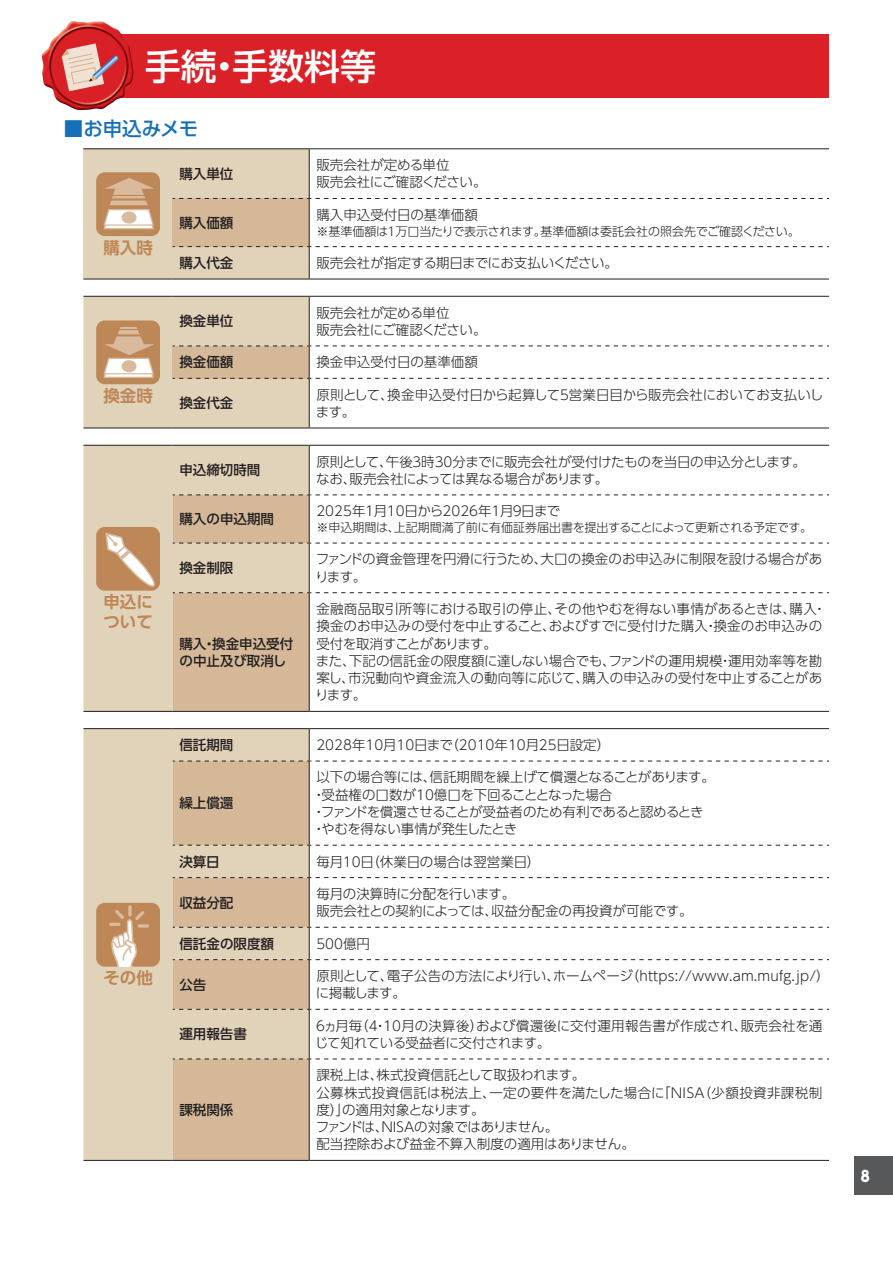
<style>
.page{position:relative;width:893px;height:1263px;background:#fff}
.page>*{position:absolute;margin:0;border:0;box-sizing:border-box;transform-origin:0 0}
.t1{font:500 36px "UD Shin Go Pro";color:#fff}
.t2{font:500 19.5px "UD Shin Go Pro";letter-spacing:-.005em;color:#1471b9}
.t3{font:700 16.5px/19.5px "UD Shin Go Pro De";color:#be8757}
.t4{font:800 15px "UD Shin Go Pro";color:#fff;scale:.9 1}
.t5{font:300 13.5px/17.2px "UD Shin Go Pro";color:#231f20}
.t6{font:300 13.5px/17.2px "UD Shin Go Pro";letter-spacing:-.02em;color:#231f20}
.t7{font:500 13.5px/17.2px "UD Shin Go Pro";color:#231f20}
.t8{font:300 13.5px/17.2px "UD Shin Go Pro";letter-spacing:-.025em;color:#231f20}
.t9{font:300 13.5px "UD Shin Go Pro";letter-spacing:-.03em;color:#231f20}
.t10{font:300 12px "UD Shin Go Pro";letter-spacing:-.02em;color:#231f20}
</style>
<div class="page">
<div style="left:855px;top:1157px;width:38px;height:38px;background:#57585a"></div>
<div style="left:83px;top:149px;width:90px;height:130px;background:#e1d2ba"></div>
<hr style="left:83px;top:148px;width:90px;height:1px;background:#231f20">
<hr style="left:83px;top:279px;width:90px;height:1px;background:#231f20">
<hr style="left:173px;top:148px;width:136px;height:1px;background:#231f20">
<hr style="left:309px;top:148px;width:520px;height:1px;background:#231f20">
<hr style="left:173px;top:279px;width:136px;height:1px;background:#231f20">
<hr style="left:309px;top:279px;width:520px;height:1px;background:#231f20">
<svg style="left:173px;top:149px;width:656px;height:130px"></svg>
<div style="left:96px;top:172px;width:64px;height:64px;background:#be8757;border-radius:9px"></div>
<svg style="left:103px;top:178px;width:51px;height:52px"></svg>
<hr style="left:83px;top:428px;width:90px;height:1px;background:#231f20">
<hr style="left:173px;top:428px;width:136px;height:1px;background:#231f20">
<hr style="left:309px;top:428px;width:520px;height:1px;background:#231f20">
<svg style="left:83px;top:296px;width:746px;height:132px"></svg>
<div style="left:83px;top:446px;width:226px;height:265px;background:#e1d2ba"></div>
<hr style="left:309px;top:446px;width:1px;height:48px;background:#231f20">
<hr style="left:83px;top:445px;width:90px;height:1px;background:#231f20">
<hr style="left:83px;top:711px;width:90px;height:1px;background:#231f20">
<hr style="left:173px;top:445px;width:136px;height:1px;background:#231f20">
<hr style="left:309px;top:445px;width:520px;height:1px;background:#231f20">
<hr style="left:173px;top:711px;width:136px;height:1px;background:#231f20">
<hr style="left:309px;top:711px;width:520px;height:1px;background:#231f20">
<svg style="left:173px;top:494px;width:656px;height:217px"></svg>
<div style="left:96px;top:527px;width:64px;height:64px;background:#be8757;border-radius:9px"></div>
<svg style="left:104px;top:531px;width:56px;height:63px"></svg>
<div style="left:83px;top:729px;width:226px;height:431px;background:#e1d2ba"></div>
<svg style="left:173px;top:762px;width:136px;height:398px;background:#d6bea1"></svg>
<hr style="left:83px;top:728px;width:90px;height:1px;background:#231f20">
<hr style="left:83px;top:1160px;width:90px;height:1px;background:#231f20">
<hr style="left:173px;top:728px;width:136px;height:1px;background:#231f20">
<hr style="left:309px;top:728px;width:520px;height:1px;background:#231f20">
<hr style="left:309px;top:729px;width:1px;height:32px;background:#231f20">
<hr style="left:309px;top:761px;width:1px;height:84px;background:#231f20">
<hr style="left:309px;top:845px;width:1px;height:32px;background:#231f20">
<hr style="left:309px;top:878px;width:1px;height:49px;background:#231f20">
<hr style="left:309px;top:928px;width:1px;height:31px;background:#231f20">
<hr style="left:309px;top:960px;width:1px;height:49px;background:#231f20">
<hr style="left:309px;top:1010px;width:1px;height:48px;background:#231f20">
<hr style="left:309px;top:1059px;width:1px;height:101px;background:#231f20">
<hr style="left:173px;top:1160px;width:136px;height:1px;background:#231f20">
<hr style="left:309px;top:1160px;width:520px;height:1px;background:#231f20">
<svg style="left:173px;top:761px;width:656px;height:1px"></svg>
<svg style="left:173px;top:845px;width:656px;height:1px"></svg>
<svg style="left:173px;top:877px;width:656px;height:1px"></svg>
<svg style="left:173px;top:927px;width:656px;height:1px"></svg>
<svg style="left:173px;top:959px;width:656px;height:1px"></svg>
<svg style="left:173px;top:1009px;width:656px;height:1px"></svg>
<svg style="left:173px;top:1058px;width:656px;height:1px"></svg>
<div style="left:96px;top:903px;width:64px;height:64px;background:#be8757;border-radius:9px"></div>
<svg style="left:128px;top:905px;width:4px;height:11px"></svg>
<svg style="left:109px;top:910px;width:40px;height:57px"></svg>
<div style="left:83px;top:34px;width:740px;height:64px;background:#da2128"></div>
<hr style="left:825px;top:34px;width:4px;height:64px;background:#da2128">
<img style="left:42px;top:21px;width:92px;height:90px">
<svg style="left:62px;top:43px;width:57px;height:48px"></svg>
<h1 class="t1" style="left:145px;top:37px;width:233px">手続・手数料等</h1>
<h2 class="t2" style="left:64px;top:112px;width:136px">■お申込みメモ</h2>
<p class="t3" style="left:103px;top:237px;width:51px">購入時</p>
<p class="t3" style="left:103px;top:385px;width:51px">換金時</p>
<p class="t3" style="left:103px;top:592px;width:51px">申込について</p>
<p class="t3" style="left:103px;top:968px;width:51px">その他</p>
<p class="t7" style="left:179px;top:165px;width:55px">購入単位</p>
<p class="t5" style="left:316px;top:156px;width:172px">販売会社が定める単位<br>販売会社にご確認ください。</p>
<p class="t7" style="left:179px;top:214px;width:55px">購入価額</p>
<p class="t5" style="left:316px;top:206px;width:163px">購入申込受付日の基準価額</p>
<p class="t10" style="left:316px;top:221px;width:485px">※基準価額は１万口当たりで表示されます。基準価額は委託会社の照会先でご確認ください。</p>
<p class="t7" style="left:179px;top:254px;width:55px">購入代金</p>
<p class="t6" style="left:316px;top:254px;width:303px">販売会社が指定する期日までにお支払いください。</p>
<p class="t7" style="left:179px;top:312px;width:55px">換金単位</p>
<p class="t5" style="left:316px;top:303px;width:172px">販売会社が定める単位<br>販売会社にご確認ください。</p>
<p class="t7" style="left:179px;top:353px;width:55px">換金価額</p>
<p class="t5" style="left:316px;top:353px;width:163px">換金申込受付日の基準価額</p>
<p class="t7" style="left:179px;top:394px;width:55px">換金代金</p>
<p class="t5" style="left:316px;top:385px;width:509px">原則として、換金申込受付日から起算して５営業日目から販売会社においてお支払いします。</p>
<p class="t7" style="left:179px;top:461px;width:82px">申込締切時間</p>
<p class="t8" style="left:316px;top:452px;width:491px">原則として、午後３時30分までに販売会社が受付けたものを当日の申込分とします。なお、販売会社によっては異なる場合があります。</p>
<p class="t7" style="left:179px;top:510px;width:96px">購入の申込期間</p>
<p class="t9" style="left:316px;top:500px;width:245px">2025年１月10日から2026年１月９日まで</p>
<p class="t10" style="left:316px;top:518px;width:497px">※申込期間は、上記期間満了前に有価証券届出書を提出することによって更新される予定です。</p>
<p class="t7" style="left:179px;top:559px;width:55px">換金制限</p>
<p class="t5" style="left:315px;top:550px;width:509px">ファンドの資金管理を円滑に行うため、大口の換金のお申込みに制限を設ける場合があります。</p>
<p class="t7" style="left:179px;top:634px;width:115px">購入・換金申込受付の中止及び取消し</p>
<p class="t5" style="left:315px;top:600px;width:513px">金融商品取引所等における取引の停止、その他やむを得ない事情があるときは、購入・換金のお申込みの受付を中止すること、およびすでに受付けた購入・換金のお申込みの受付を取消すことがあります。<br>また、下記の信託金の限度額に達しない場合でも、ファンドの運用規模・運用効率等を勘案し、市況動向や資金流入の動向等に応じて、購入の申込みの受付を中止することがあります。</p>
<p class="t7" style="left:179px;top:736px;width:55px">信託期間</p>
<p class="t5" style="left:316px;top:736px;width:295px">2028年10月10日まで（2010年10月25日設定）</p>
<p class="t7" style="left:179px;top:794px;width:55px">繰上償還</p>
<p class="t6" style="left:312px;top:768px;width:404px;text-indent:4px">以下の場合等には、信託期間を繰上げて償還となることがあります。・受益権の口数が10億口を下回ることとなった場合<br>・ファンドを償還させることが受益者のため有利であると認めるとき・やむを得ない事情が発生したとき</p>
<p class="t7" style="left:179px;top:852px;width:42px">決算日</p>
<p class="t5" style="left:316px;top:852px;width:226px">毎月10日（休業日の場合は翌営業日）</p>
<p class="t7" style="left:179px;top:893px;width:55px">収益分配</p>
<p class="t5" style="left:316px;top:885px;width:378px">毎月の決算時に分配を行います。<br>販売会社との契約によっては、収益分配金の再投資が可能です。</p>
<p class="t7" style="left:179px;top:934px;width:96px">信託金の限度額</p>
<p class="t5" style="left:316px;top:934px;width:55px">500億円</p>
<p class="t7" style="left:179px;top:975px;width:28px">公告</p>
<p class="t5" style="left:316px;top:967px;width:515px">原則として、電子公告の方法により行い、ホームページ（https://www.am.mufg.jp/）に掲載します。</p>
<p class="t7" style="left:179px;top:1025px;width:69px">運用報告書</p>
<p class="t5" style="left:314px;top:1016px;width:510px">６ヵ月毎（４・10月の決算後）および償還後に交付運用報告書が作成され、販売会社を通じて知れている受益者に交付されます。</p>
<p class="t7" style="left:179px;top:1101px;width:55px">課税関係</p>
<p class="t5" style="left:316px;top:1066px;width:508px">課税上は、株式投資信託として取扱われます。<br>公募株式投資信託は税法上、一定の要件を満たした場合に「ＮＩＳＡ（少額投資非課税制度）」の適用対象となります。<br>ファンドは、ＮＩＳＡの対象ではありません。<br>配当控除および益金不算入制度の適用はありません。</p>
<p class="t4" style="left:861px;top:1163px;width:11px">8</p>
</div>
